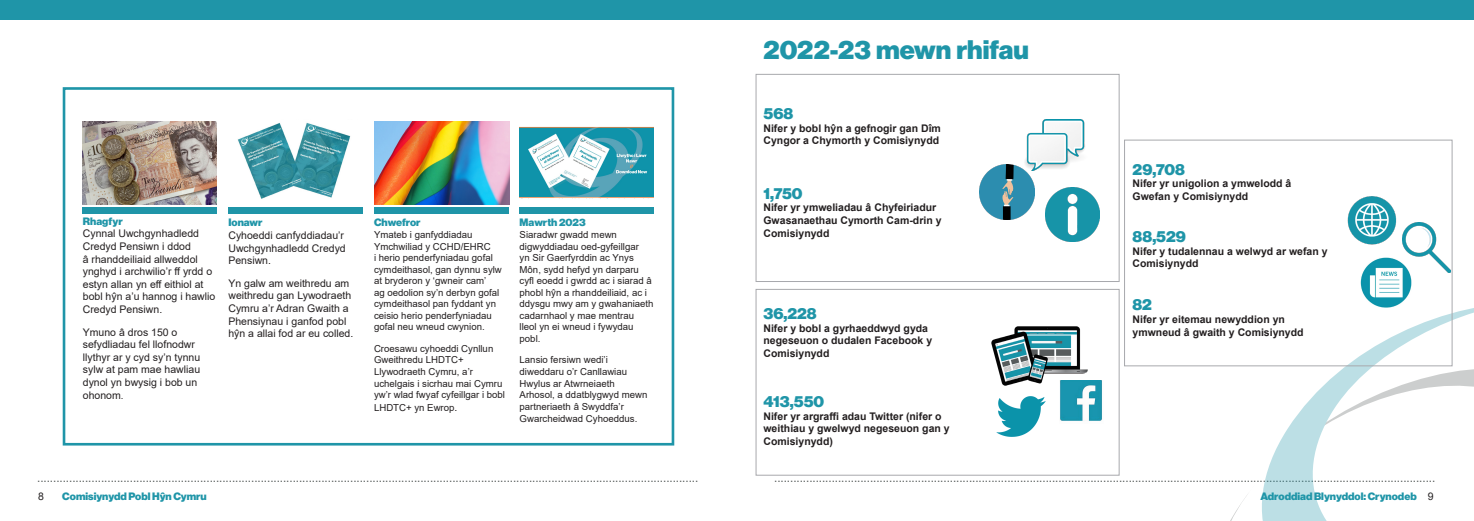
<style>
.page{position:relative;width:1474px;height:521px;background:#fff}
.page>*{position:absolute;margin:0;border:0;box-sizing:border-box;transform-origin:0 0}
.t1{font:26.25px "N Haas Grotesk DS Pro 95 Blk";color:#1f95a8}
.Body_no_line_breaks{font:15.75px "N Haas Grotesk DS Pro 95 Blk";color:#1f95a8}
.t2{font:14px "Arial Narrow";color:#575c5b}
.Body{font:10.5px/12.6px "Arial";color:#231f20}
.Body_no_line_breaks-2{font:700 10.5px/12.6px "Arial";color:#231f20}
.t3{font:10.5px "N Haas Grotesk DS Pro 95 Blk";color:#1f95a8}
.Body-2{font:9.62px/11.5px "Arial";color:#231f20}
.s1{font-size:9.62px}
.s2{font-size:10.5px}
.s3{font-family:"Arial";color:#231f20}
</style>
<div class="page">
<div style="left:0;top:0;width:1473px;height:20px;background:#1f95a8"></div>
<div style="left:83px;top:207px;width:134px;height:7px;background:#1f95a8"></div>
<div style="left:228px;top:208px;width:134px;height:6px;background:#1f95a8"></div>
<div style="left:374px;top:208px;width:134px;height:6px;background:#1f95a8"></div>
<div style="left:519px;top:208px;width:134px;height:6px;background:#1f95a8"></div>
<div style="left:63px;top:87px;width:611px;height:358px;border:3px solid #1f95a8"></div>
<svg style="left:1231px;top:303px;width:242px;height:218px"></svg>
<img style="left:1025px;top:120px;width:60px;height:50px">
<img style="left:979px;top:164px;width:55px;height:55px">
<img style="left:1060px;top:381px;width:42px;height:40px">
<img style="left:996px;top:396px;width:49px;height:40px">
<img style="left:991px;top:327px;width:96px;height:58px">
<div style="left:755px;top:74px;width:364px;height:208px;border:1px solid #a8a9ad"></div>
<div style="left:755px;top:289px;width:364px;height:187px;border:1px solid #a8a9ad"></div>
<div style="left:1124px;top:140px;width:328px;height:226px;border:1px solid #a8a9ad"></div>
<img style="left:83px;top:121px;width:134px;height:83px">
<img style="left:237px;top:122px;width:114px;height:77px">
<img style="left:374px;top:121px;width:135px;height:83px">
<img style="left:519px;top:126px;width:134px;height:72px">
<img style="left:1347px;top:196px;width:50px;height:49px">
<img style="left:1402px;top:223px;width:47px;height:49px">
<img style="left:1045px;top:187px;width:54px;height:54px">
<img style="left:1360px;top:257px;width:50px;height:50px">
<p class="t1" style="left:763px;top:34px;width:267px">2022-23 mewn rhifau</p>
<p class="t3" style="left:83px;top:215px;width:41px">Rhagfyr</p>
<p class="Body" style="left:83px;top:227px;width:134px">Cynnal Uwchgynhadledd<br>Credyd Pensiwn i ddod<br>â rhanddeiliaid allweddol ynghyd i archwilio’r ff yrdd o estyn allan yn eff eithiol at bobl hŷn a’u hannog i hawlio<br>Credyd Pensiwn.</p>
<p class="Body" style="left:83px;top:325px;width:119px">Ymuno â dros 150 o sefydliadau fel llofnodwr llythyr ar y cyd sy’n tynnu sylw at pam mae hawliau dynol yn bwysig i bob un ohonom<span class="s1">.</span></p>
<p class="t3" style="left:228px;top:217px;width:36px">Ionawr</p>
<p class="Body" style="left:228px;top:229px;width:119px">Cyhoeddi canfyddiadau’r<br>Uwchgynhadledd Credyd<br>Pensiwn.</p>
<p class="Body" style="left:228px;top:277px;width:126px">Yn galw am weithredu am weithredu gan Lywodraeth<br>Cymru a’r Adran Gwaith a<br>Phensiynau i ganfod pobl hŷn a allai fod ar eu colled.</p>
<p class="t3" style="left:374px;top:217px;width:48px">Chwefror</p>
<p class="Body-2" style="left:374px;top:229px;width:129px">Ymateb i ganfyddiadau<br>Ymchwiliad y CCHD/EHRC<br>i herio penderfyniadau gofal cymdeithasol, gan dynnu sylw at bryderon y ‘gwneir cam’<br>ag oedolion sy’n derbyn gofal cymdeithasol pan fyddant yn ceisio herio penderfyniadau gofal neu wneud cwynion.</p>
<p class="Body-2" style="left:374px;top:343px;width:133px">Croesawu cyhoeddi Cynllun<br>Gweithredu LHDTC+<br>Llywodraeth Cymru, a’r uchelgais i sicrhau mai Cymru yw’r wlad fwyaf cyfeillgar i bobl</p>
<p class="Body-2" style="left:374px;top:401px;width:85px">LHDTC+ yn Ewrop<span class="s2">.</span></p>
<p class="t3" style="left:519px;top:217px;width:68px">Mawrth 2023</p>
<p class="Body-2" style="left:519px;top:229px;width:135px">Siaradwr gwadd mewn digwyddiadau oed-gyfeillgar<br>yn Sir Gaerfyrddin ac Ynys<br>Môn, sydd hefyd yn darparu cyfl eoedd i gwrdd ac i siarad â phobl hŷn a rhanddeiliaid, ac i ddysgu mwy am y gwahaniaeth cadarnhaol y mae mentrau lleol yn ei wneud i fywydau pobl.</p>
<p class="Body-2" style="left:519px;top:354px;width:129px">Lansio fersiwn wedi’i diweddaru o’r Canllawiau<br>Hwylus ar Atwrneiaeth<br>Arhosol, a ddatblygwyd mewn partneriaeth â Swyddfa’r</p>
<p class="Body-2" style="left:519px;top:413px;width:119px">Gwarcheidwad Cyhoeddus.</p>
<p class="Body_no_line_breaks" style="left:763px;top:104px;width:31px">568</p>
<p class="Body_no_line_breaks-2" style="left:763px;top:122px;width:179px">Nifer y bobl hŷn a gefnogir gan Dîm<br>Cyngor a Chymorth y Comisiynydd</p>
<p class="Body_no_line_breaks" style="left:763px;top:184px;width:41px">1,750</p>
<p class="Body_no_line_breaks-2" style="left:763px;top:201px;width:179px">Nifer yr ymweliadau â Chyfeiriadur<br>Gwasanaethau Cymorth Cam-drin y<br>Comisiynydd</p>
<p class="Body_no_line_breaks" style="left:763px;top:304px;width:55px">36,228</p>
<p class="Body_no_line_breaks-2" style="left:763px;top:322px;width:170px">Nifer y bobl a gyrhaeddwyd gyda negeseuon o dudalen Facebook y<br>Comisiynydd</p>
<p class="Body_no_line_breaks" style="left:763px;top:392px;width:62px">413,550</p>
<p class="Body_no_line_breaks-2" style="left:763px;top:410px;width:188px">Nifer yr argraffi adau Twitter (nifer o weithiau y gwelwyd negeseuon gan y<br>Comisiynydd)</p>
<p class="Body_no_line_breaks" style="left:1132px;top:160px;width:54px">29,708</p>
<p class="Body_no_line_breaks-2" style="left:1132px;top:177px;width:160px">Nifer yr unigolion a ymwelodd â<br>Gwefan y Comisiynydd</p>
<p class="Body_no_line_breaks" style="left:1132px;top:227px;width:55px">88,529</p>
<p class="Body_no_line_breaks-2" style="left:1132px;top:245px;width:196px">Nifer y tudalennau a welwyd ar wefan y</p>
<p class="Body_no_line_breaks-2" style="left:1132px;top:257px;width:67px">Comisiynydd</p>
<p class="Body_no_line_breaks" style="left:1132px;top:295px;width:21px">82</p>
<p class="Body_no_line_breaks-2" style="left:1132px;top:313px;width:172px">Nifer yr eitemau newyddion yn ymwneud â gwaith y Comisiynydd</p>
<p class="t2" style="left:37px;top:466px;width:662px">...............................................................................................................................................................................................................</p>
<p class="t2" style="left:774px;top:466px;width:662px">...............................................................................................................................................................................................................</p>
<p class="Body" style="left:38px;top:490px;width:7px">8</p>
<p class="t3" style="left:62px;top:490px;width:146px">Comisiynydd Pobl Hŷn Cymru</p>
<p class="t3" style="left:1260px;top:490px;width:175px">Adroddiad Blynyddol: Crynodeb <span class="s3">9</span></p>
</div>
